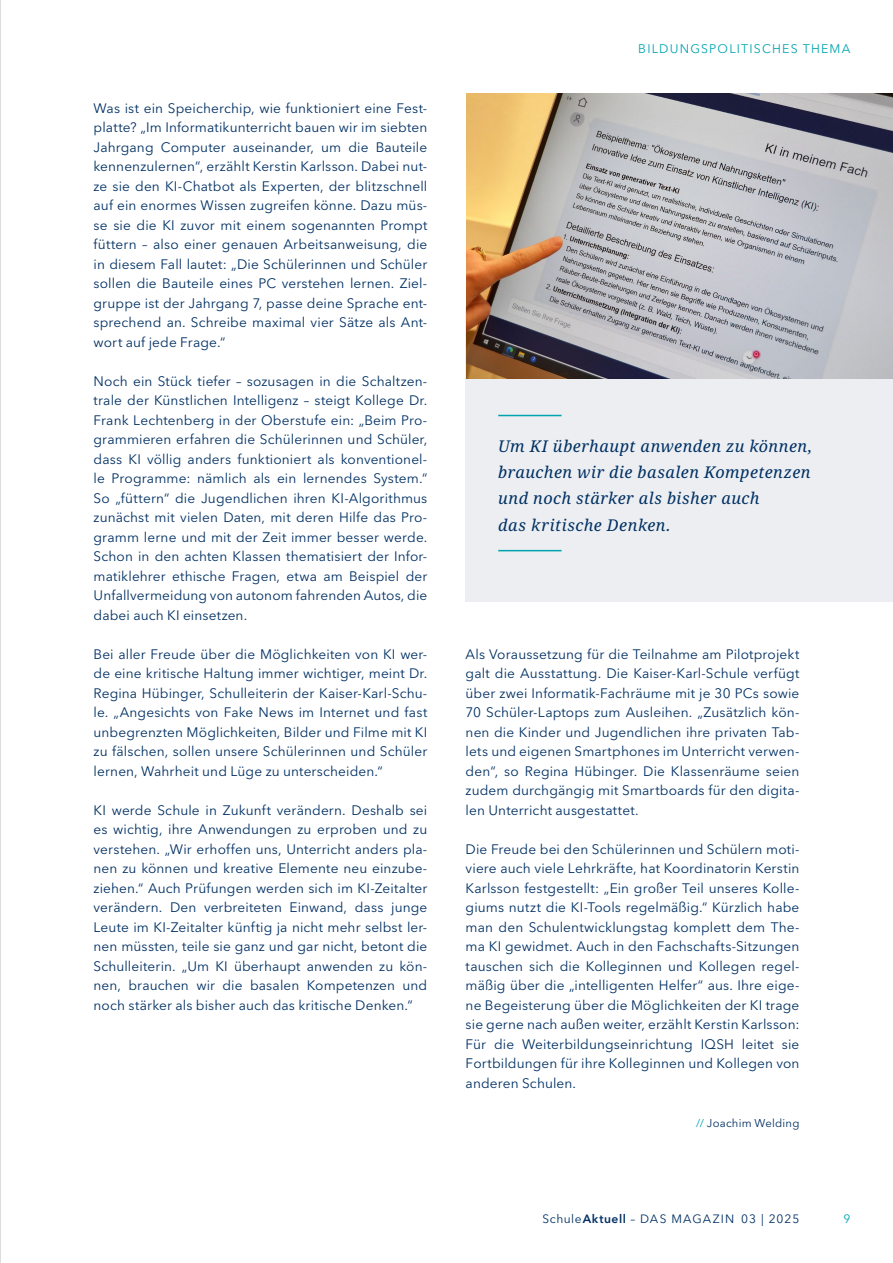
<style>
.page{position:relative;width:893px;height:1263px;background:#fff}
.page>*{position:absolute;margin:0;border:0;box-sizing:border-box;transform-origin:0 0}
.t1{font:italic 16.2px/26.4px "Noto Serif";letter-spacing:.03em;color:#003063}
.t2{font:13.65px/19.5px "Avenir Next LT Pro";letter-spacing:.01em;color:#003063;text-align:justify}
.t3{font:12.3px "Avenir Next LT Pro";letter-spacing:.1em;color:#00a4af}
.t4{font:12px "Avenir Next LT Pro";letter-spacing:.08em;color:#003063}
.t5{font:12px "Avenir Next LT Pro";color:#00a4af}
.t6{font:11.25px "Avenir Next LT Pro";letter-spacing:.02em;color:#003063}
.s1{color:#00a4af}
.s2{font-weight:600}
</style>
<div class="page">
<hr style="left:0;top:0;width:1px;height:1263px;background:#929292">
<div style="left:466px;top:306px;width:427px;height:296px;background:#eceef1"></div>
<img style="left:466px;top:94px;width:427px;height:284px">
<hr style="left:498px;top:415px;width:64px;height:1px;background:#00a4af">
<hr style="left:498px;top:550px;width:64px;height:1px;background:#00a4af">
<p class="t2" style="left:94px;top:98px;width:335px">Was ist ein Speicherchip, wie funktioniert eine Fest&shy;platte? „Im Informatikunterricht bauen wir im siebten Jahrgang Computer auseinander, um die Bauteile kennenzulernen“, erzählt Kerstin Karlsson. Dabei nut&shy;ze sie den KI-Chatbot als Experten, der blitzschnell auf ein enormes Wissen zugreifen könne. Dazu müs&shy;se sie die KI zuvor mit einem sogenannten Prompt füttern – also einer genauen Arbeitsanweisung, die in diesem Fall lautet: „Die Schülerinnen und Schüler sollen die Bauteile eines PC verstehen lernen. Ziel&shy;gruppe ist der Jahrgang 7, passe deine Sprache ent&shy;sprechend an. Schreibe maximal vier Sätze als Ant&shy;wort auf jede Frage.“</p>
<p class="t2" style="left:94px;top:371px;width:335px">Noch ein Stück tiefer – sozusagen in die Schaltzen&shy;trale der Künstlichen Intelligenz – steigt Kollege Dr.<br>Frank Lechtenberg in der Oberstufe ein: „Beim Pro&shy;grammieren erfahren die Schülerinnen und Schüler, dass KI völlig anders funktioniert als konventionel&shy;le Programme: nämlich als ein lernendes System.“ So „füttern“ die Jugendlichen ihren KI-Algorithmus zunächst mit vielen Daten, mit deren Hilfe das Pro&shy;gramm lerne und mit der Zeit immer besser werde.<br>Schon in den achten Klassen thematisiert der Infor&shy;matiklehrer ethische Fragen, etwa am Beispiel der Unfallvermeidung von autonom fahrenden Autos, die dabei auch KI einsetzen.</p>
<p class="t2" style="left:94px;top:644px;width:335px">Bei aller Freude über die Möglichkeiten von KI wer&shy;de eine kritische Haltung immer wichtiger, meint Dr.<br>Regina Hübinger, Schulleiterin der Kaiser-Karl-Schu&shy;le. „Angesichts von Fake News im Internet und fast unbegrenzten Möglichkeiten, Bilder und Filme mit KI zu fälschen, sollen unsere Schülerinnen und Schüler lernen, Wahrheit und Lüge zu unterscheiden.“</p>
<p class="t2" style="left:94px;top:800px;width:335px">KI werde Schule in Zukunft verändern. Deshalb sei es wichtig, ihre Anwendungen zu erproben und zu verstehen. „Wir erhoffen uns, Unterricht anders pla&shy;nen zu können und kreative Elemente neu einzube&shy;ziehen.“ Auch Prüfungen werden sich im KI-Zeitalter verändern. Den verbreiteten Einwand, dass junge Leute im KI-Zeitalter künftig ja nicht mehr selbst ler&shy;nen müssten, teile sie ganz und gar nicht, betont die Schulleiterin. „Um KI überhaupt anwenden zu kön&shy;nen, brauchen wir die basalen Kompetenzen und noch stärker als bisher auch das kritische Denken.“</p>
<p class="t3" style="left:638px;top:41px;width:214px">BILDUNGSPOLITISCHES THEMA</p>
<p class="t1" style="left:498px;top:433px;width:316px">Um KI überhaupt anwenden zu können, brauchen wir die basalen Kompetenzen und noch stärker als bisher auch<br>das kritische Denken.</p>
<p class="t2" style="left:466px;top:644px;width:335px">Als Voraussetzung für die Teilnahme am Pilotprojekt galt die Ausstattung. Die Kaiser-Karl-Schule verfügt über zwei Informatik-Fachräume mit je 30 PCs sowie 70 Schüler-Laptops zum Ausleihen. „Zusätzlich kön&shy;nen die Kinder und Jugendlichen ihre privaten Tab&shy;lets und eigenen Smartphones im Unterricht verwen&shy;den“, so Regina Hübinger. Die Klassenräume seien zudem durchgängig mit Smartboards für den digita&shy;len Unterricht ausgestattet.</p>
<p class="t2" style="left:466px;top:839px;width:335px">Die Freude bei den Schülerinnen und Schülern moti&shy;viere auch viele Lehrkräfte, hat Koordinatorin Kerstin Karlsson festgestellt: „Ein großer Teil unseres Kolle&shy;giums nutzt die KI-Tools regelmäßig.“ Kürzlich habe man den Schulentwicklungstag komplett dem The&shy;ma KI gewidmet. Auch in den Fachschafts-Sitzungen tauschen sich die Kolleginnen und Kollegen regel&shy;mäßig über die „intelligenten Helfer“ aus. Ihre eige&shy;ne Begeisterung über die Möglichkeiten der KI trage sie gerne nach außen weiter, erzählt Kerstin Karlsson:<br>Für die Weiterbildungseinrichtung IQSH leitet sie Fortbildungen für ihre Kolleginnen und Kollegen von anderen Schulen.</p>
<p class="t6" style="left:696px;top:1116px;width:105px"><span class="s1">//</span> Joachim Welding</p>
<p class="t4" style="left:542px;top:1211px;width:259px">Schule<span class="s2">Aktuell</span> – DAS MAGAZIN 03 | 2025</p>
<p class="t5" style="left:843px;top:1211px;width:8px">9</p>
</div>
